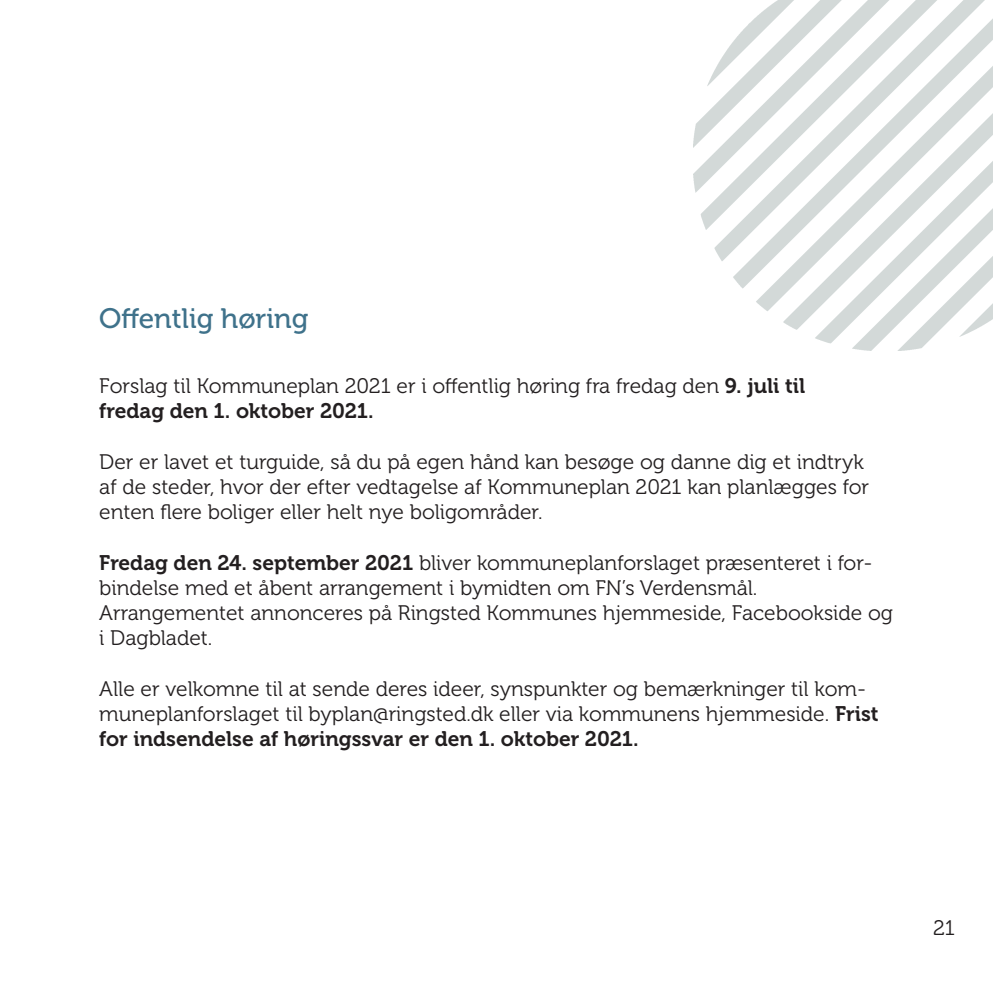
<style>
.page{position:relative;width:993px;height:993px;background:#fff}
.page>*{position:absolute;margin:0;border:0;box-sizing:border-box;transform-origin:0 0}
.t1{font:28px "Museo 500";color:#3f728b}
.t2{font:21px/25.2px "Museo 300";color:#231f20}
.t3{font:21px "Museo 700";color:#231f20}
.s1{font-family:"Museo 700"}
</style>
<div class="page">
<img style="left:693px;top:0;width:299px;height:350px">
<p class="t1" style="left:99px;top:302px;width:210px">Offentlig høring</p>
<p class="t2" style="left:99px;top:373px;width:707px">Forslag til Kommuneplan 2021 er i offentlig høring fra fredag den <span class="s1">9. juli til</span></p>
<p class="t3" style="left:99px;top:399px;width:276px">fredag den 1. oktober 2021.</p>
<p class="t2" style="left:99px;top:449px;width:771px">Der er lavet et turguide, så du på egen hånd kan besøge og danne dig et indtryk af de steder, hvor der efter vedtagelse af Kommuneplan 2021 kan planlægges for enten flere boliger eller helt nye boligområder.</p>
<p class="t2" style="left:99px;top:550px;width:774px"><span class="s1">Fredag den 24. september 2021</span> bliver kommuneplanforslaget præsenteret i for&shy;bindelse med et åbent arrangement i bymidten om FN’s Verdensmål.</p>
<p class="t2" style="left:99px;top:600px;width:795px">Arrangementet annonceres på Ringsted Kommunes hjemmeside, Facebookside og i Dagbladet.</p>
<p class="t2" style="left:99px;top:676px;width:780px">Alle er velkomne til at sende deres ideer, synspunkter og bemærkninger til kom&shy;muneplanforslaget til byplan@ringsted.dk eller via kommunens hjemmeside. <span class="s1">Frist for indsendelse af høringssvar er den 1. oktober 2021.</span></p>
<p class="t2" style="left:932px;top:914px;width:23px">21</p>
</div>
